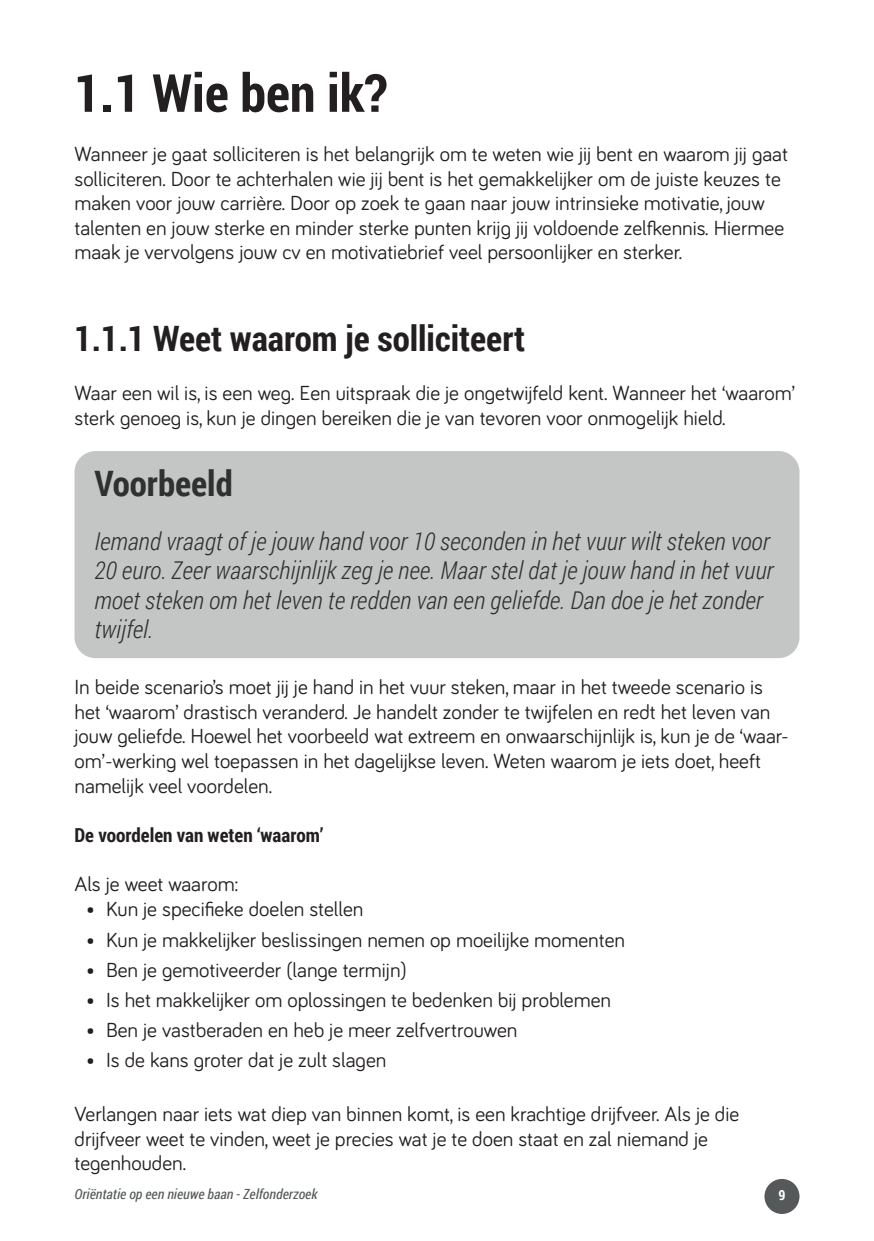
<style>
.page{position:relative;width:874px;height:1241px;background:#fff}
.page>*{position:absolute;margin:0;border:0;box-sizing:border-box;transform-origin:0 0}
.t1{font:700 52.5px "Roboto Condensed";color:#231f20}
.t2{font:700 35px "Roboto Condensed";color:#231f20}
.t3{font:700 35px "Roboto Condensed";color:#2f3131}
.t4{font:italic 300 24.5px/29.4px "Roboto Condensed";color:#2f3131}
.t5{font:21px/24.5px "Bariol";color:#231f20}
.t6{font:700 19.25px "Roboto Condensed";color:#231f20}
.t7{font:italic 14px "Roboto Condensed";color:#55595a}
.t8{font:700 14px "Roboto Condensed";color:#fff}
</style>
<div class="page">
<div style="left:764px;top:1178px;width:35px;height:35px;background:#55595a;border-radius:50%"></div>
<div style="left:74px;top:451px;width:725px;height:207px;background:#c4c5c5;border-radius:21px"></div>
<h1 class="t1" style="left:74px;top:56px;width:314px">1.1 Wie ben ik?</h1>
<p class="t5" style="left:74px;top:141px;width:714px">Wanneer je gaat solliciteren is het belangrijk om te weten wie jij bent en waarom jij gaat solliciteren. Door te achterhalen wie jij bent is het gemakkelijker om de juiste keuzes te maken voor jouw carrière. Door op zoek te gaan naar jouw intrinsieke motivatie, jouw talenten en jouw sterke en minder sterke punten krijg jij voldoende zelfkennis. Hiermee maak je vervolgens jouw cv en motivatiebrief veel persoonlijker en sterker.</p>
<h2 class="t2" style="left:74px;top:314px;width:452px">1.1.1 Weet waarom je solliciteert</h2>
<p class="t5" style="left:74px;top:380px;width:721px">Waar een wil is, is een weg. Een uitspraak die je ongetwijfeld kent. Wanneer het ‘waarom’ sterk genoeg is, kun je dingen bereiken die je van tevoren voor onmogelijk hield.</p>
<h2 class="t3" style="left:94px;top:458px;width:140px">Voorbeeld</h2>
<p class="t4" style="left:94px;top:525px;width:680px">Iemand vraagt of je jouw hand voor 10 seconden in het vuur wilt steken voor 20 euro. Zeer waarschijnlijk zeg je nee. Maar stel dat je jouw hand in het vuur moet steken om het leven te redden van een geliefde. Dan doe je het zonder twijfel.</p>
<p class="t5" style="left:74px;top:674px;width:715px">In beide scenario’s moet jij je hand in het vuur steken, maar in het tweede scenario is het ‘waarom’ drastisch veranderd. Je handelt zonder te twijfelen en redt het leven van jouw geliefde. Hoewel het voorbeeld wat extreem en onwaarschijnlijk is, kun je de ‘waar&shy;om’-werking wel toepassen in het dagelijkse leven. Weten waarom je iets doet, heeft namelijk veel voordelen.</p>
<p class="t6" style="left:74px;top:821px;width:250px">De voordelen van weten ‘waarom’</p>
<p class="t5" style="left:74px;top:870px;width:165px">Als je weet waarom:</p>
<p class="t5" style="left:86px;top:895px;width:279px">• Kun je specifieke doelen stellen</p>
<p class="t5" style="left:86px;top:926px;width:540px">• Kun je makkelijker beslissingen nemen op moeilijke momenten</p>
<p class="t5" style="left:86px;top:956px;width:322px">• Ben je gemotiveerder (lange termijn)</p>
<p class="t5" style="left:86px;top:986px;width:526px">• Is het makkelijker om oplossingen te bedenken bij problemen</p>
<p class="t5" style="left:86px;top:1016px;width:432px">• Ben je vastberaden en heb je meer zelfvertrouwen</p>
<p class="t5" style="left:86px;top:1046px;width:301px">• Is de kans groter dat je zult slagen</p>
<p class="t5" style="left:74px;top:1100px;width:666px">Verlangen naar iets wat diep van binnen komt, is een krachtige drijfveer. Als je die drijfveer weet te vinden, weet je precies wat je te doen staat en zal niemand je tegenhouden.</p>
<p class="t7" style="left:74px;top:1183px;width:244px">Oriëntatie op een nieuwe baan - Zelfonderzoek</p>
<p class="t8" style="left:778px;top:1185px;width:8px">9</p>
</div>
